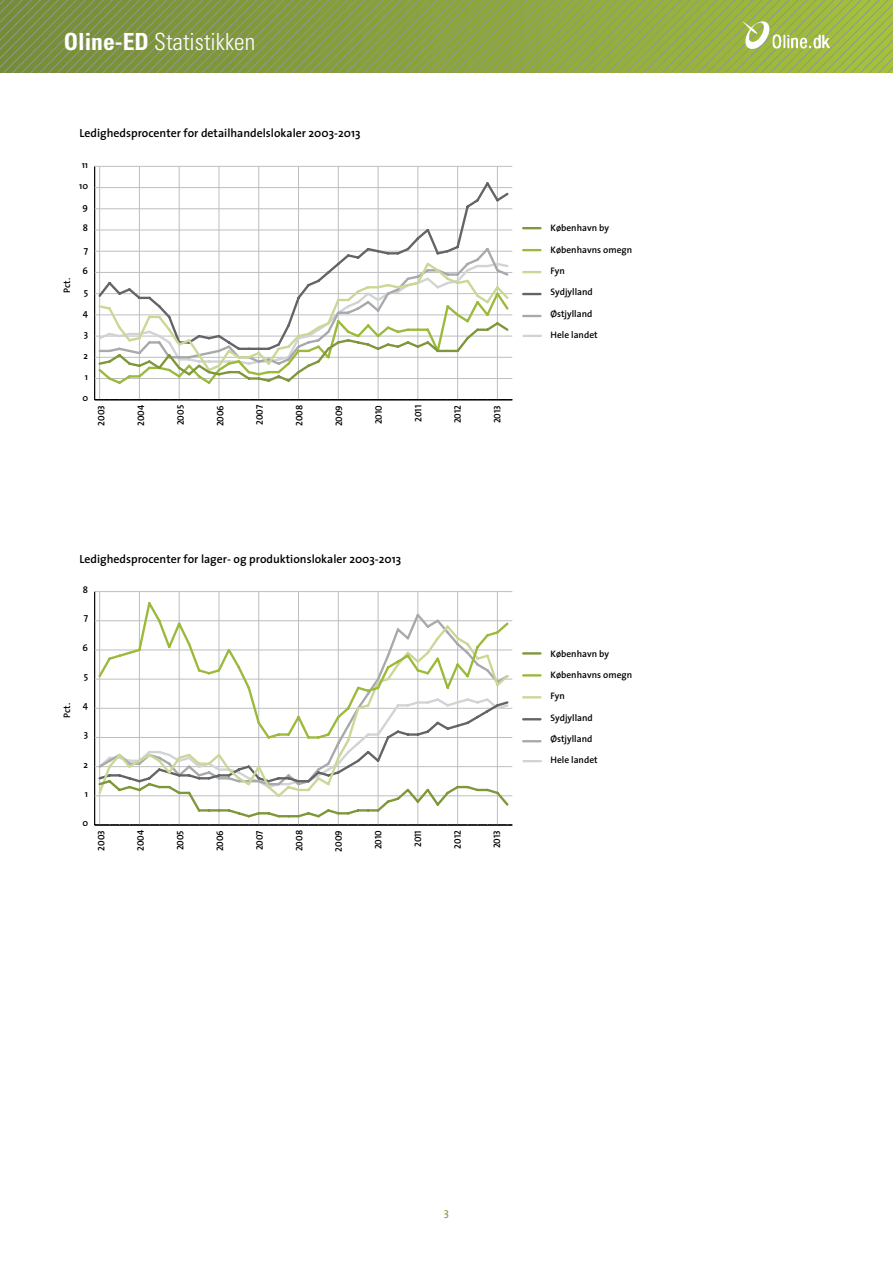
<style>
.page{position:relative;width:893px;height:1263px;background:#fff}
.page>*{position:absolute;margin:0;border:0;box-sizing:border-box;transform-origin:0 0}
.t1{font:300 condensed 23.55px "Univers";color:#fff}
.t2{font:600 11.85px "The Sans";color:#000}
.t3{font:11.25px "The Sans";color:#7f973b}
.t4{font:600 9.45px "The Sans";color:#000}
.t5{font:9.45px "The Sans Semi Bold Caps";color:#000}
.s1{font-weight:700}
</style>
<div class="page">
<svg style="left:0;top:0;width:893px;height:72px;background:#8ba246"></svg>
<img style="left:739px;top:21px;width:93px;height:29px">
<hr style="left:99px;top:166px;width:1px;height:234px;background:#bcbec0">
<hr style="left:139px;top:166px;width:1px;height:234px;background:#bcbec0">
<hr style="left:179px;top:166px;width:1px;height:234px;background:#bcbec0">
<hr style="left:219px;top:166px;width:1px;height:234px;background:#bcbec0">
<hr style="left:258px;top:166px;width:1px;height:234px;background:#bcbec0">
<hr style="left:298px;top:166px;width:1px;height:234px;background:#bcbec0">
<hr style="left:338px;top:166px;width:1px;height:234px;background:#bcbec0">
<hr style="left:378px;top:166px;width:1px;height:234px;background:#bcbec0">
<hr style="left:418px;top:166px;width:1px;height:234px;background:#bcbec0">
<hr style="left:457px;top:166px;width:1px;height:234px;background:#bcbec0">
<hr style="left:497px;top:166px;width:1px;height:234px;background:#bcbec0">
<hr style="left:94px;top:166px;width:1px;height:234px;background:#000">
<hr style="left:95px;top:399px;width:417px;height:1px;background:#000">
<hr style="left:95px;top:378px;width:417px;height:1px;background:#bcbec0">
<hr style="left:95px;top:357px;width:417px;height:1px;background:#bcbec0">
<hr style="left:95px;top:336px;width:417px;height:1px;background:#bcbec0">
<hr style="left:95px;top:315px;width:417px;height:1px;background:#bcbec0">
<hr style="left:95px;top:293px;width:417px;height:1px;background:#bcbec0">
<hr style="left:95px;top:272px;width:417px;height:1px;background:#bcbec0">
<hr style="left:95px;top:251px;width:417px;height:1px;background:#bcbec0">
<hr style="left:95px;top:230px;width:417px;height:1px;background:#bcbec0">
<hr style="left:95px;top:209px;width:417px;height:1px;background:#bcbec0">
<hr style="left:95px;top:187px;width:417px;height:1px;background:#bcbec0">
<hr style="left:95px;top:166px;width:417px;height:1px;background:#bcbec0">
<svg style="left:96px;top:180px;width:415px;height:81px"></svg>
<svg style="left:96px;top:261px;width:415px;height:125px"></svg>
<svg style="left:523px;top:227px;width:17px;height:2px"></svg>
<svg style="left:523px;top:249px;width:17px;height:2px"></svg>
<svg style="left:523px;top:271px;width:17px;height:2px"></svg>
<svg style="left:523px;top:293px;width:17px;height:2px"></svg>
<svg style="left:523px;top:315px;width:17px;height:2px"></svg>
<svg style="left:524px;top:335px;width:17px;height:2px"></svg>
<hr style="left:99px;top:592px;width:1px;height:233px;background:#bcbec0">
<hr style="left:139px;top:592px;width:1px;height:233px;background:#bcbec0">
<hr style="left:179px;top:592px;width:1px;height:233px;background:#bcbec0">
<hr style="left:219px;top:592px;width:1px;height:233px;background:#bcbec0">
<hr style="left:258px;top:592px;width:1px;height:233px;background:#bcbec0">
<hr style="left:298px;top:592px;width:1px;height:233px;background:#bcbec0">
<hr style="left:338px;top:592px;width:1px;height:233px;background:#bcbec0">
<hr style="left:378px;top:592px;width:1px;height:233px;background:#bcbec0">
<hr style="left:418px;top:592px;width:1px;height:233px;background:#bcbec0">
<hr style="left:457px;top:592px;width:1px;height:233px;background:#bcbec0">
<hr style="left:497px;top:592px;width:1px;height:233px;background:#bcbec0">
<hr style="left:94px;top:592px;width:1px;height:233px;background:#000">
<hr style="left:95px;top:824px;width:417px;height:1px;background:#000">
<hr style="left:95px;top:795px;width:417px;height:1px;background:#bcbec0">
<hr style="left:95px;top:766px;width:417px;height:1px;background:#bcbec0">
<hr style="left:95px;top:737px;width:417px;height:1px;background:#bcbec0">
<hr style="left:95px;top:708px;width:417px;height:1px;background:#bcbec0">
<hr style="left:95px;top:679px;width:417px;height:1px;background:#bcbec0">
<hr style="left:95px;top:650px;width:417px;height:1px;background:#bcbec0">
<hr style="left:95px;top:620px;width:417px;height:1px;background:#bcbec0">
<hr style="left:95px;top:591px;width:417px;height:1px;background:#bcbec0">
<svg style="left:96px;top:600px;width:415px;height:96px"></svg>
<svg style="left:96px;top:696px;width:415px;height:123px"></svg>
<hr style="left:523px;top:652px;width:17px;height:3px;background:#7f973b">
<svg style="left:523px;top:674px;width:17px;height:2px"></svg>
<svg style="left:523px;top:696px;width:17px;height:2px"></svg>
<svg style="left:523px;top:718px;width:17px;height:2px"></svg>
<svg style="left:523px;top:740px;width:17px;height:2px"></svg>
<svg style="left:524px;top:760px;width:17px;height:2px"></svg>
<h1 class="t1" style="left:64px;top:27px;width:193px"><span class="s1">Oline-ED</span> Statistikken</h1>
<p class="t2" style="left:79px;top:124px;width:282px">Ledighedsprocenter for detailhandelslokaler 2003-2013</p>
<p class="t4" style="left:82px;top:157px;width:8px">11</p>
<p class="t4" style="left:79px;top:178px;width:10px">10</p>
<p class="t4" style="left:83px;top:199px;width:7px">9</p>
<p class="t4" style="left:83px;top:220px;width:7px">8</p>
<p class="t4" style="left:84px;top:242px;width:6px">7</p>
<p class="t4" style="left:59px;top:293px;width:16px;rotate:-90deg">Pct.</p>
<p class="t4" style="left:83px;top:263px;width:7px">6</p>
<p class="t4" style="left:84px;top:284px;width:6px">5</p>
<p class="t4" style="left:83px;top:305px;width:7px">4</p>
<p class="t4" style="left:84px;top:326px;width:6px">3</p>
<p class="t4" style="left:84px;top:348px;width:6px">2</p>
<p class="t4" style="left:85px;top:369px;width:5px">1</p>
<p class="t4" style="left:82px;top:390px;width:7px">0</p>
<p class="t5" style="left:94px;top:425px;width:22px;rotate:-90deg">2003</p>
<p class="t5" style="left:133px;top:426px;width:23px;rotate:-90deg">2004</p>
<p class="t5" style="left:173px;top:425px;width:22px;rotate:-90deg">2005</p>
<p class="t5" style="left:212px;top:426px;width:23px;rotate:-90deg">2006</p>
<p class="t5" style="left:252px;top:425px;width:22px;rotate:-90deg">2007</p>
<p class="t5" style="left:291px;top:426px;width:23px;rotate:-90deg">2008</p>
<p class="t5" style="left:331px;top:426px;width:23px;rotate:-90deg">2009</p>
<p class="t5" style="left:371px;top:424px;width:21px;rotate:-90deg">2010</p>
<p class="t5" style="left:410px;top:422px;width:18px;rotate:-90deg">2011</p>
<p class="t5" style="left:450px;top:423px;width:20px;rotate:-90deg">2012</p>
<p class="t5" style="left:489px;top:423px;width:20px;rotate:-90deg">2013</p>
<p class="t4" style="left:550px;top:220px;width:60px">København by</p>
<p class="t4" style="left:550px;top:242px;width:83px">Københavns omegn</p>
<p class="t4" style="left:550px;top:263px;width:16px">Fyn</p>
<p class="t4" style="left:550px;top:284px;width:44px">Sydjylland</p>
<p class="t4" style="left:550px;top:305px;width:43px">Østjylland</p>
<p class="t4" style="left:550px;top:327px;width:49px">Hele landet</p>
<p class="t4" style="left:59px;top:718px;width:16px;rotate:-90deg">Pct.</p>
<p class="t2" style="left:79px;top:549px;width:323px">Ledighedsprocenter for lager- og produktionslokaler 2003-2013</p>
<p class="t4" style="left:83px;top:582px;width:7px">8</p>
<p class="t4" style="left:84px;top:609px;width:6px">7</p>
<p class="t4" style="left:83px;top:639px;width:7px">6</p>
<p class="t4" style="left:84px;top:667px;width:6px">5</p>
<p class="t4" style="left:83px;top:697px;width:7px">4</p>
<p class="t4" style="left:84px;top:726px;width:6px">3</p>
<p class="t4" style="left:84px;top:757px;width:6px">2</p>
<p class="t4" style="left:85px;top:786px;width:5px">1</p>
<p class="t4" style="left:82px;top:815px;width:7px">0</p>
<p class="t5" style="left:93px;top:851px;width:22px;rotate:-90deg">2003</p>
<p class="t5" style="left:133px;top:851px;width:23px;rotate:-90deg">2004</p>
<p class="t5" style="left:172px;top:850px;width:22px;rotate:-90deg">2005</p>
<p class="t5" style="left:212px;top:851px;width:23px;rotate:-90deg">2006</p>
<p class="t5" style="left:252px;top:850px;width:22px;rotate:-90deg">2007</p>
<p class="t5" style="left:291px;top:851px;width:23px;rotate:-90deg">2008</p>
<p class="t5" style="left:331px;top:851px;width:23px;rotate:-90deg">2009</p>
<p class="t5" style="left:370px;top:849px;width:21px;rotate:-90deg">2010</p>
<p class="t5" style="left:410px;top:847px;width:18px;rotate:-90deg">2011</p>
<p class="t5" style="left:450px;top:848px;width:20px;rotate:-90deg">2012</p>
<p class="t5" style="left:489px;top:848px;width:20px;rotate:-90deg">2013</p>
<p class="t4" style="left:550px;top:646px;width:60px">København by</p>
<p class="t4" style="left:550px;top:667px;width:83px">Københavns omegn</p>
<p class="t4" style="left:550px;top:688px;width:16px">Fyn</p>
<p class="t4" style="left:550px;top:709px;width:44px">Sydjylland</p>
<p class="t4" style="left:550px;top:731px;width:43px">Østjylland</p>
<p class="t4" style="left:550px;top:752px;width:49px">Hele landet</p>
<p class="t3" style="left:444px;top:1203px;width:7px">3</p>
</div>
